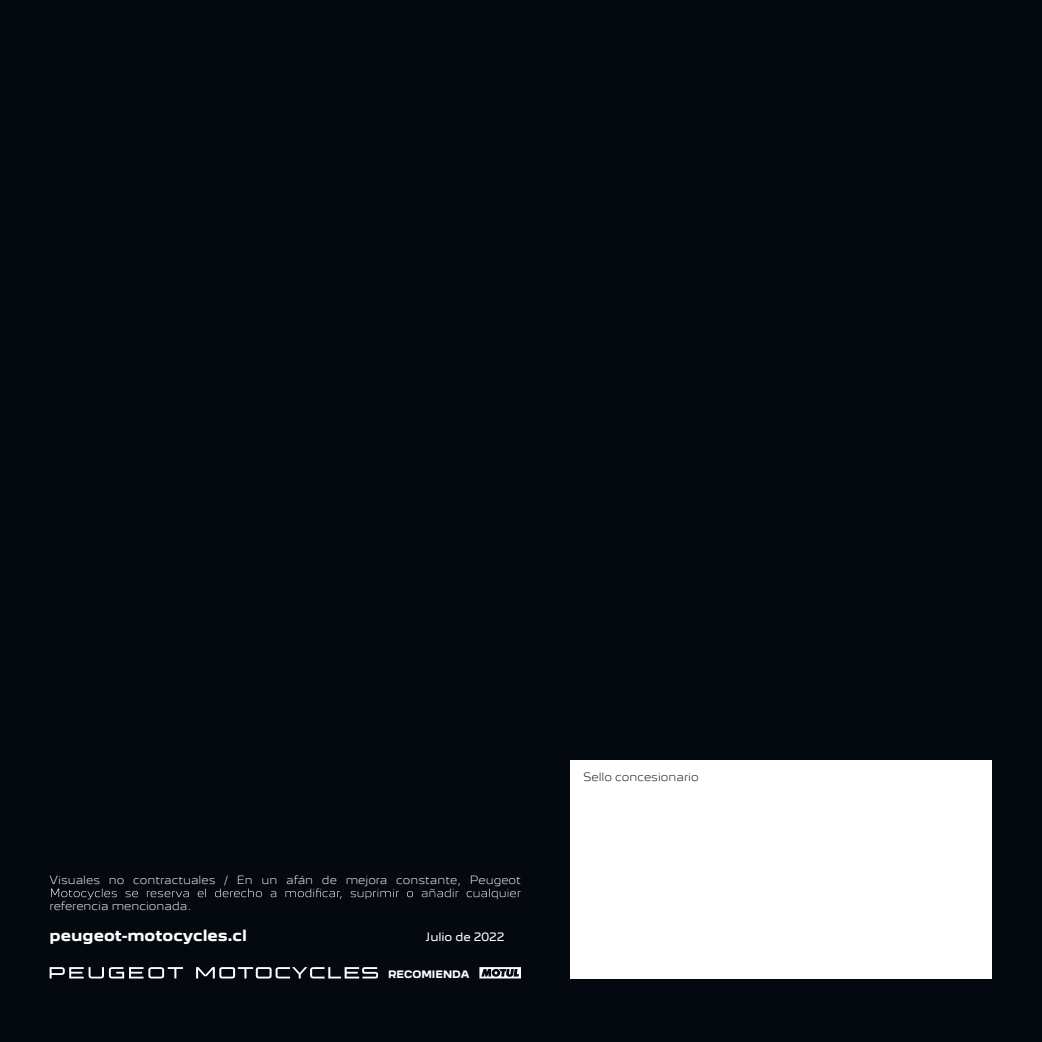
<style>
.page{position:relative;width:1042px;height:1042px;background:#04080f}
.page>*{position:absolute;margin:0;border:0;box-sizing:border-box;transform-origin:0 0}
.t1{font:700 14px "Peugeot New";color:#fff}
.t2{font:300 10.5px "Peugeot New";color:#fff}
.t3{font:300 10.5px "Peugeot New";color:#04080f}
.t4{font:10.5px "Peugeot New";letter-spacing:-.01em;color:#fff}
.t5{font:700 9.28px "Peugeot New";color:#fff}
</style>
<div class="page">
<svg style="left:51px;top:888px;width:469px;height:11px"></svg>
<div style="left:570px;top:760px;width:422px;height:218px;background:#fff"></div>
<svg style="left:196px;top:967px;width:182px;height:11px"></svg>
<svg style="left:50px;top:967px;width:133px;height:11px"></svg>
<svg style="left:479px;top:967px;width:42px;height:11px"></svg>
<p class="t2" style="left:50px;top:876px;width:473px">Visuales no contractuales / En un afán de mejora constante, Peugeot</p>
<p class="t2" style="left:50px;top:901px;width:143px">referencia mencionada.</p>
<h1 class="t1" style="left:50px;top:929px;width:199px">peugeot-motocycles.cl</h1>
<p class="t4" style="left:426px;top:932px;width:80px">Julio de 2022</p>
<p class="t5" style="left:388px;top:971px;width:83px">RECOMIENDA</p>
<p class="t3" style="left:583px;top:772px;width:117px">Sello concesionario</p>
</div>
